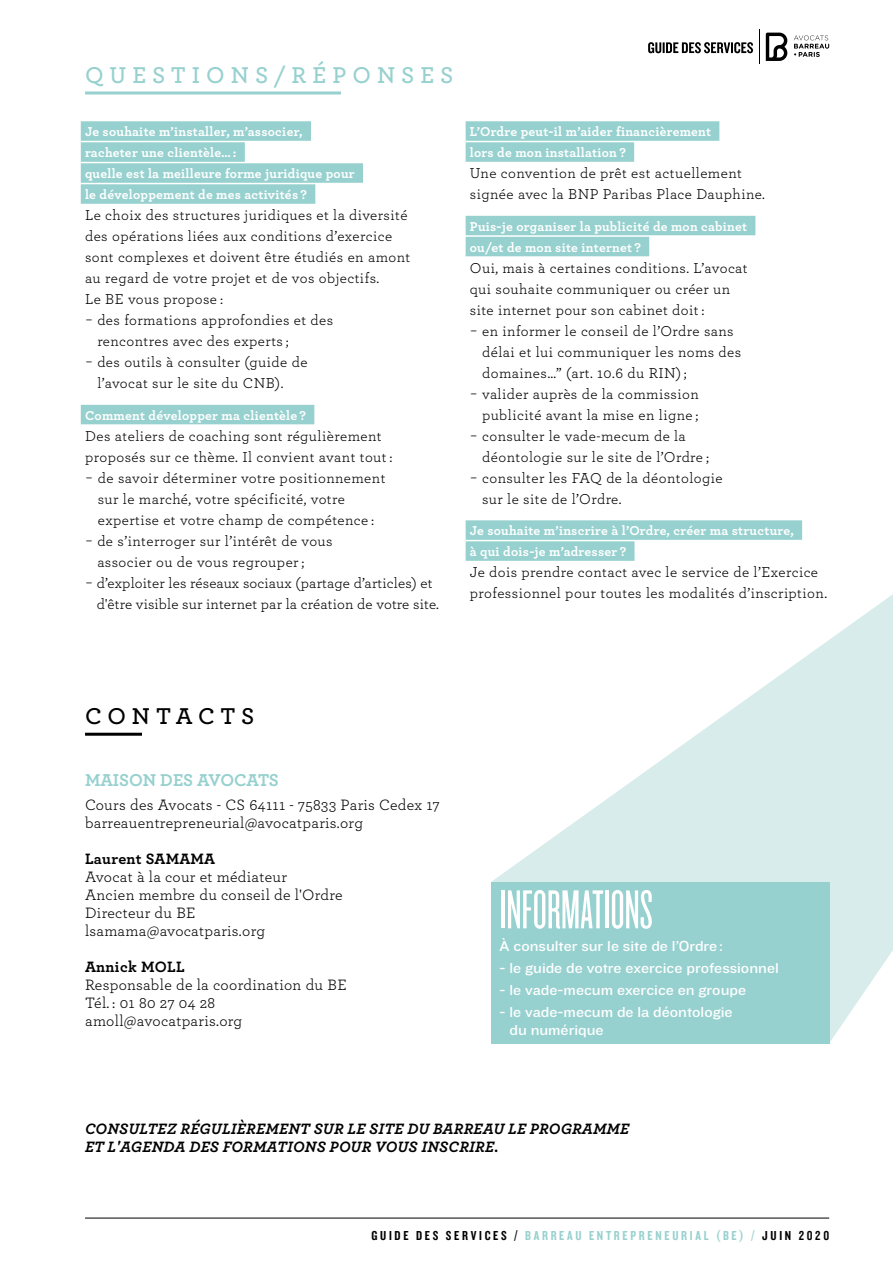
<style>
.page{position:relative;width:893px;height:1263px;background:#fff}
.page>*{position:absolute;margin:0;border:0;box-sizing:border-box;transform-origin:0 0}
.t1{font:57px "Knockout HTF26 Junior Flyweight";color:#fff}
.t2{font:600 24px "Archer";letter-spacing:.25em;color:#97d1cf}
.t3{font:600 24px "Archer";letter-spacing:.23em;color:#000}
.t4{font:700 18px "Archer";letter-spacing:-.01em;color:#97d1cf}
.t5{font:15.75px/18px "Archer";letter-spacing:.02em;color:#000}
.t6{font:italic 700 15.75px/18px "Archer";letter-spacing:.02em;color:#000}
.t7{font:700 15.75px "Archer";letter-spacing:.02em;color:#000}
.t8{font:15px/21px "Archer";letter-spacing:.03em;color:#000}
.t9{font:15px/18px "Knockout HTF32 Junior Cruiserwt";color:#fff}
.t10{font:15px/21px "Archer";letter-spacing:.01em;color:#000}
.t11{font:700 13.5px/21px "Archer";letter-spacing:.02em;color:#fff}
.t12{font:13.5px "Knockout HTF49 Liteweight";letter-spacing:.2em;color:#97d1cf}
.s1{color:#000}
</style>
<div class="page">
<svg style="left:491px;top:594px;width:402px;height:449px;fill:#d7eceb"></svg>
<hr style="left:85px;top:1218px;width:744px;height:1px;background:#000">
<div style="left:491px;top:882px;width:338px;height:162px;background:#97d1cf"></div>
<hr style="left:85px;top:733px;width:57px;height:3px;background:#000">
<svg style="left:766px;top:33px;width:21px;height:28px"></svg>
<svg style="left:794px;top:35px;width:35px;height:22px"></svg>
<svg style="left:648px;top:42px;width:105px;height:11px"></svg>
<hr style="left:759px;top:30px;width:1px;height:34px;background:#000">
<hr style="left:85px;top:91px;width:256px;height:3px;background:#97d1cf">
<div style="left:81px;top:121px;width:230px;height:20px;background:#97d1cf"></div>
<div style="left:81px;top:142px;width:164px;height:20px;background:#97d1cf"></div>
<div style="left:81px;top:163px;width:282px;height:20px;background:#97d1cf"></div>
<div style="left:81px;top:184px;width:234px;height:20px;background:#97d1cf"></div>
<div style="left:81px;top:405px;width:233px;height:19px;background:#97d1cf"></div>
<div style="left:466px;top:121px;width:253px;height:20px;background:#97d1cf"></div>
<div style="left:466px;top:142px;width:168px;height:20px;background:#97d1cf"></div>
<div style="left:466px;top:216px;width:289px;height:19px;background:#97d1cf"></div>
<div style="left:466px;top:237px;width:183px;height:19px;background:#97d1cf"></div>
<div style="left:466px;top:520px;width:336px;height:20px;background:#97d1cf"></div>
<div style="left:466px;top:541px;width:168px;height:20px;background:#97d1cf"></div>
<h2 class="t2" style="left:85px;top:57px;width:370px">QUESTIONS/RÉPONSES</h2>
<p class="t11" style="left:85px;top:120px;width:271px">Je souhaite m’installer, m’associer, racheter une clientèle… :<br>quelle est la meilleure forme juridique pour le développement de mes activités ?</p>
<p class="t8" style="left:85px;top:204px;width:327px">Le choix des structures juridiques et la diversité des opérations liées aux conditions d’exercice sont complexes et doivent être étudiés en amont au regard de votre projet et de vos objectifs.<br>Le BE vous propose :</p>
<p class="t8" style="left:97px;top:309px;width:237px;text-indent:-12px">- des formations approfondies et des rencontres avec des experts ;</p>
<p class="t8" style="left:97px;top:351px;width:212px;text-indent:-12px">- des outils à consulter (guide de l’avocat sur le site du CNB).</p>
<p class="t11" style="left:85px;top:404px;width:223px">Comment développer ma clientèle ?</p>
<p class="t8" style="left:85px;top:424px;width:309px">Des ateliers de coaching sont régulièrement proposés sur ce thème. Il convient avant tout :</p>
<p class="t8" style="left:98px;top:466px;width:289px;text-indent:-13px">- de savoir déterminer votre positionnement sur le marché, votre spécificité, votre expertise et votre champ de compétence :</p>
<p class="t8" style="left:97px;top:529px;width:237px;text-indent:-12px">- de s’interroger sur l’intérêt de vous associer ou de vous regrouper ;</p>
<p class="t10" style="left:97px;top:571px;width:344px;text-indent:-12px">- d’exploiter les réseaux sociaux (partage d’articles) et d'être visible sur internet par la création de votre site.</p>
<p class="t11" style="left:470px;top:120px;width:243px">L’Ordre peut-il m’aider financièrement lors de mon installation ?</p>
<p class="t8" style="left:470px;top:162px;width:297px">Une convention de prêt est actuellement signée avec la BNP Paribas Place Dauphine.</p>
<p class="t11" style="left:470px;top:215px;width:279px">Puis-je organiser la publicité de mon cabinet ou/et de mon site internet ?</p>
<p class="t8" style="left:470px;top:256px;width:279px">Oui, mais à certaines conditions. L’avocat qui souhaite communiquer ou créer un site internet pour son cabinet doit :</p>
<p class="t8" style="left:482px;top:319px;width:261px;text-indent:-12px">- en informer le conseil de l’Ordre sans délai et lui communiquer les noms des domaines…” (art. 10.6 du RIN) ;</p>
<p class="t8" style="left:470px;top:382px;width:230px;text-align:right">- valider auprès de la commission publicité avant la mise en ligne ;</p>
<p class="t8" style="left:482px;top:424px;width:228px;text-indent:-12px">- consulter le vade-mecum de la déontologie sur le site de l’Ordre ;</p>
<p class="t8" style="left:482px;top:466px;width:242px;text-indent:-12px">- consulter les FAQ de la déontologie sur le site de l’Ordre.</p>
<p class="t11" style="left:470px;top:519px;width:325px">Je souhaite m’inscrire à l’Ordre, créer ma structure, à qui dois-je m’adresser ?</p>
<p class="t8" style="left:470px;top:561px;width:359px">Je dois prendre contact avec le service de l’Exercice professionnel pour toutes les modalités d’inscription.</p>
<h2 class="t3" style="left:85px;top:698px;width:171px">CONTACTS</h2>
<p class="t4" style="left:85px;top:765px;width:195px">MAISON DES AVOCATS</p>
<p class="t5" style="left:85px;top:795px;width:356px">Cours des Avocats - CS 64111 - 75833 Paris Cedex 17 barreauentrepreneurial@avocatparis.org</p>
<p class="t7" style="left:85px;top:846px;width:132px">Laurent SAMAMA</p>
<p class="t5" style="left:85px;top:867px;width:259px">Avocat à la cour et médiateur<br>Ancien membre du conseil de l'Ordre<br>Directeur du BE lsamama@avocatparis.org</p>
<p class="t7" style="left:85px;top:954px;width:101px">Annick MOLL</p>
<p class="t5" style="left:85px;top:975px;width:263px">Responsable de la coordination du BE<br>Tél. : 01 80 27 04 28 amoll@avocatparis.org</p>
<h1 class="t1" style="left:500px;top:882px;width:155px">INFORMATIONS</h1>
<p class="t9" style="left:500px;top:937px;width:225px">À consulter sur le site de l’Ordre:</p>
<p class="t9" style="left:500px;top:959px;width:281px">- le guide de votre exercice professionnel</p>
<p class="t9" style="left:500px;top:981px;width:248px">- le vade-mecum exercice en groupe</p>
<p class="t9" style="left:509px;top:1004px;width:225px;text-indent:-10px">- le vade-mecum de la déontologie du numérique</p>
<p class="t6" style="left:85px;top:1118px;width:546px">CONSULTEZ RÉGULIÈREMENT SUR LE SITE DU BARREAU LE PROGRAMME<br>ET L'AGENDA DES FORMATIONS POUR VOUS INSCRIRE.</p>
<p class="t12" style="left:371px;top:1228px;width:459px"><span class="s1">GUIDE DES SERVICES /</span> BARREAU ENTREPRENEURIAL (BE) / <span class="s1">JUIN 2020</span></p>
</div>
